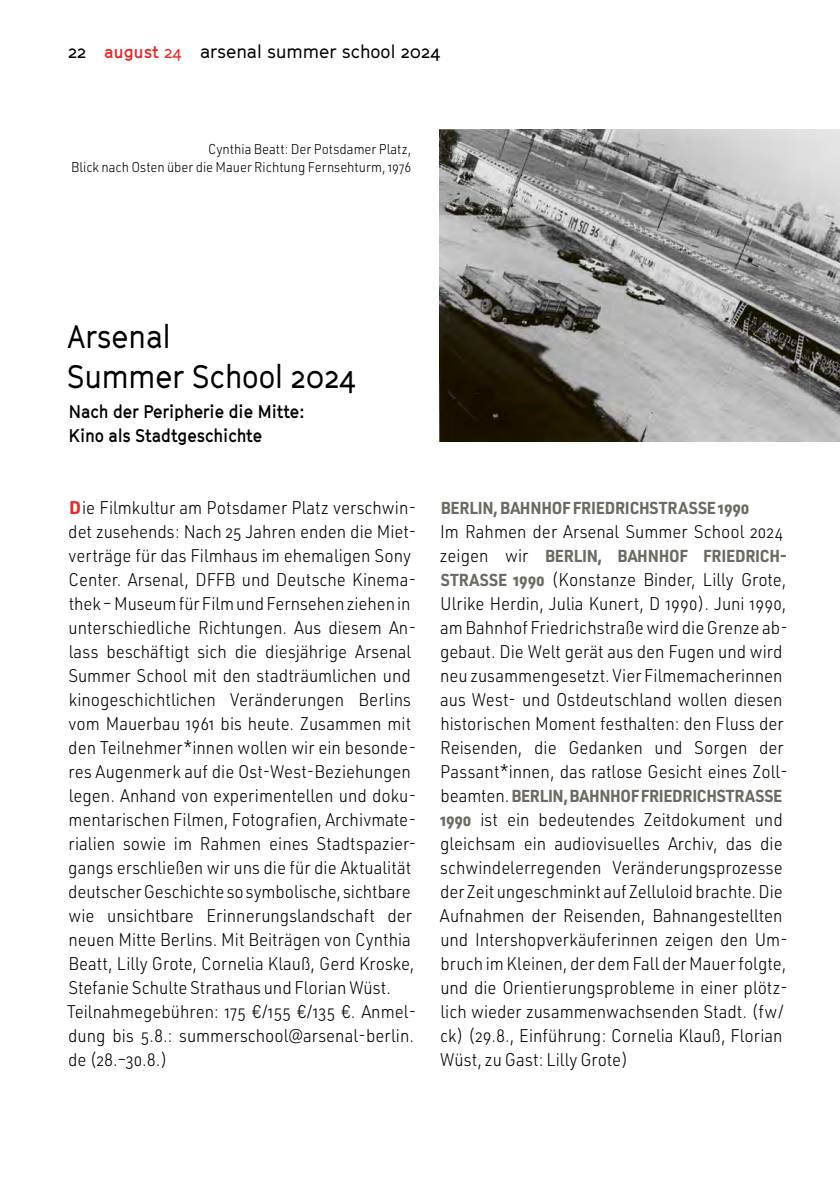
<style>
.page{position:relative;width:840px;height:1191px;background:#fff}
.page>*{position:absolute;margin:0;border:0;box-sizing:border-box;transform-origin:0 0}
.Ü_unhierarchisch{font:32px/40px "GT Cinetype";color:#000;scale:.93 1}
.Brot_2{font:300 18px/24px "URWDIN";color:#000;scale:.92 1}
.Brot_1{font:300 18px/24px "URWDIN";color:#000;scale:.92 1}
.Ü_unhierarchisch-2{font:700 18px/24px "GT Cinetype";color:#000;scale:.92 1}
.Kolumnentitel{font:18px "GT Cinetype";color:#000}
.Brot_2-2{font:700 17px "URWDIN";letter-spacing:-.015em;color:#6c6a63;scale:.93 1}
.Ü_unhierarchisch-3{font:700 17px "URWDIN";letter-spacing:-.015em;color:#6c6a63;scale:.93 1}
.BU{font:300 14px/18px "URWDIN";color:#000;text-align:right;scale:.92 1}
.s1{font-weight:700;font-size:17px;color:#e42b2c}
.s2{font-size:17px;color:#e42b2c}
.s3{font-weight:700;color:#e42b2c}
.s4{font-weight:300;font-size:18px;color:#000}
.s5{font-weight:700;font-size:17px;color:#6c6a63}
</style>
<div class="page">
<img style="left:439px;top:130px;width:400px;height:312px">
<p class="Kolumnentitel" style="left:68px;top:41px;width:373px">22 <span class="s1">august</span> <span class="s2">24</span> arsenal summer school 2024</p>
<p class="BU" style="left:71px;top:140px;width:371px">Cynthia Beatt: Der Potsdamer Platz,<br>Blick nach Osten über die Mauer Richtung Fernsehturm, 1976</p>
<h1 class="Ü_unhierarchisch" style="left:67px;top:316px;width:312px">Arsenal<br>Summer School 2024</h1>
<h1 class="Ü_unhierarchisch-2" style="left:69px;top:399px;width:258px">Nach der Peripherie die Mitte:<br>Kino als Stadtgeschichte</h1>
<p class="Brot_1" style="left:68px;top:495px;width:379px"><span class="s3">D</span>ie Filmkultur am Potsdamer Platz verschwin&shy;det zusehends: Nach 25 Jahren enden die Miet&shy;verträge für das Filmhaus im ehemaligen Sony Center. Arsenal, DFFB und Deutsche Kinema&shy;thek – Museum für Film und Fernsehen ziehen in unterschiedliche Richtungen. Aus diesem An&shy;lass beschäftigt sich die diesjährige Arsenal Summer School mit den stadträumlichen und kinogeschichtlichen Veränderungen Berlins vom Mauerbau 1961 bis heute. Zusammen mit den Teilnehmer*innen wollen wir ein besonde&shy;res Augenmerk auf die Ost-West-Beziehungen legen. Anhand von experimentellen und doku&shy;mentarischen Filmen, Fotografien, Archivmate&shy;rialien sowie im Rahmen eines Stadtspazier&shy;gangs erschließen wir uns die für die Aktualität deutscher Geschichte so symbolische, sichtbare wie unsichtbare Erinnerungslandschaft der neuen Mitte Berlins. Mit Beiträgen von Cynthia Beatt, Lilly Grote, Cornelia Klauß, Gerd Kroske, Stefanie Schulte Strathaus und Florian Wüst.</p>
<p class="Brot_2" style="left:67px;top:999px;width:381px">Teilnahmegebühren: 175 €/155 €/135 €. Anmel&shy;dung bis 5.8.: summerschool@arsenal-berlin. de (28.–30.8.)</p>
<h1 class="Ü_unhierarchisch-3" style="left:440px;top:496px;width:333px">BERLIN, BAHNHOF FRIEDRICHSTRASSE 1990</h1>
<p class="Brot_2" style="left:440px;top:519px;width:374px">Im Rahmen der Arsenal Summer School 2024</p>
<p class="Brot_2-2" style="left:440px;top:544px;width:372px"><span class="s4">zeigen wir</span> BERLIN, BAHNHOF FRIEDRICH-</p>
<p class="Brot_2" style="left:440px;top:567px;width:379px"><span class="s5">STRASSE 1990</span> (Konstanze Binder, Lilly Grote, Ulrike Herdin, Julia Kunert, D 1990). Juni 1990, am Bahnhof Friedrichstraße wird die Grenze ab&shy;gebaut. Die Welt gerät aus den Fugen und wird neu zusammengesetzt. Vier Filmemacherinnen aus West- und Ostdeutschland wollen diesen historischen Moment festhalten: den Fluss der Reisenden, die Gedanken und Sorgen der Passant*innen, das ratlose Gesicht eines Zoll-</p>
<p class="Brot_2-2" style="left:440px;top:784px;width:369px"><span class="s4">beamten.</span> BERLIN, BAHNHOF FRIEDRICHSTRASSE</p>
<p class="Brot_2" style="left:439px;top:807px;width:380px"><span class="s5">1990</span> ist ein bedeutendes Zeitdokument und gleichsam ein audiovisuelles Archiv, das die schwindelerregenden Veränderungsprozesse der Zeit ungeschminkt auf Zelluloid brachte. Die Aufnahmen der Reisenden, Bahnangestellten und Intershopverkäuferinnen zeigen den Um&shy;bruch im Kleinen, der dem Fall der Mauer folgte, und die Orientierungsprobleme in einer plötz&shy;lich wieder zusammenwachsenden Stadt. (fw/ ck) (29.8., Einführung: Cornelia Klauß, Florian Wüst, zu Gast: Lilly Grote)</p>
</div>
